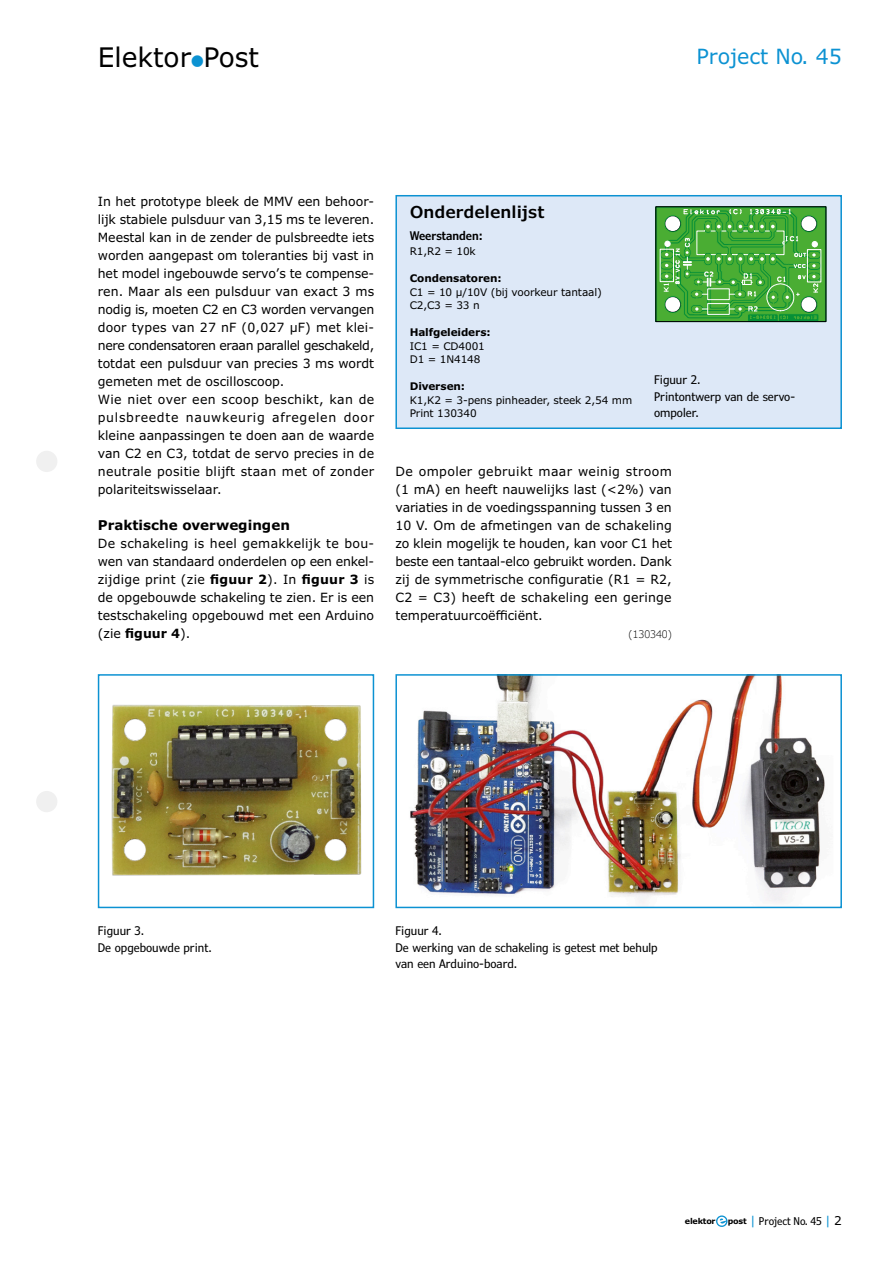
<style>
.page{position:relative;width:893px;height:1263px;background:#fff}
.page>*{position:absolute;margin:0;border:0;box-sizing:border-box;transform-origin:0 0}
.t1{font:27px "Verdana Pro";color:#000}
.t2{font:21px "Verdana Pro";color:#0c92d2}
.component_list_title{font:600 16.5px "Verdana Pro";color:#000}
.paragraph_heading{font:700 13.5px "Verdana Pro";color:#000}
.bodytext{font:12.75px/18px "Verdana Pro";color:#000;text-align:justify}
.t3{font:condensed 12px/16.2px "Verdana Pro";color:#000}
.component_list_headi{font:600 condensed 12px "Verdana Pro";color:#000}
.t4{font:condensed 10.8px "Verdana Pro";color:#000}
.component_list_text{font:10.5px "Verdana Pro";letter-spacing:-.01em;color:#000}
.component_list_text-2{font:700 10.5px "Verdana Pro";letter-spacing:-.01em;color:#000}
.article_number{font:300 10.5px "Verdana Pro";color:#000}
.t5{font:700 8.1px "Verdana Pro";letter-spacing:-.025em;color:#000}
.s1{font-weight:600;font-stretch:condensed;color:#0c92d2}
.s2{font-weight:700}
.s3{font-weight:700;font-stretch:normal;font-size:8.1px}
.s4{font-stretch:normal;font-size:12.15px;color:#0c92d2}
.s5{font-stretch:normal;font-size:12.15px}
</style>
<div class="page">
<div style="left:36px;top:451px;width:21px;height:21px;background:#f0f0f0;border-radius:50%"></div>
<div style="left:36px;top:791px;width:21px;height:21px;background:#f0f0f0;border-radius:50%"></div>
<svg style="left:716px;top:1215px;width:11px;height:12px"></svg>
<svg style="left:717px;top:1217px;width:9px;height:9px"></svg>
<div style="left:396px;top:196px;width:445px;height:232px;background:#dde8f7"></div>
<div style="left:395px;top:195px;width:447px;height:234px;border:2px solid #0c92d2"></div>
<div style="left:656px;top:206px;width:170px;height:116px;border:1px solid #010102"></div>
<svg style="left:657px;top:208px;width:168px;height:113px;background:#54b14b"></svg>
<img style="left:111px;top:705px;width:251px;height:171px">
<div style="left:98px;top:674px;width:276px;height:234px;border:2px solid #0c92d2"></div>
<img style="left:410px;top:677px;width:415px;height:228px">
<div style="left:395px;top:674px;width:447px;height:234px;border:2px solid #0c92d2"></div>
<h1 class="t1" style="left:98px;top:40px;width:163px">Elektor<span class="s1">•</span>Post</h1>
<h2 class="t2" style="left:696px;top:43px;width:147px">Project No. 45</h2>
<p class="bodytext" style="left:98px;top:193px;width:278px">In het prototype bleek de MMV een behoor&shy;lijk stabiele pulsduur van 3,15 ms te leveren.<br>Meestal kan in de zender de pulsbreedte iets worden aangepast om toleranties bij vast in het model ingebouwde servo’s te compense&shy;ren. Maar als een pulsduur van exact 3 ms nodig is, moeten C2 en C3 worden vervangen door types van 27 nF (0,027 µF) met klei&shy;nere condensatoren eraan parallel geschakeld, totdat een pulsduur van precies 3 ms wordt gemeten met de oscilloscoop.</p>
<p class="bodytext" style="left:98px;top:391px;width:278px">Wie niet over een scoop beschikt, kan de pulsbreedte nauwkeurig afregelen door kleine aanpassingen te doen aan de waarde van C2 en C3, totdat de servo precies in de neutrale positie blijft staan met of zonder polariteitswisselaar.</p>
<p class="paragraph_heading" style="left:98px;top:516px;width:194px">Praktische overwegingen</p>
<p class="bodytext" style="left:98px;top:535px;width:278px">De schakeling is heel gemakkelijk te bou&shy;wen van standaard onderdelen op een enkel&shy;zijdige print (zie <span class="s2">figuur 2</span>). In <span class="s2">figuur 3</span> is de opgebouwde schakeling te zien. Er is een testschakeling opgebouwd met een Arduino (zie <span class="s2">figuur 4</span>).</p>
<p class="component_list_title" style="left:410px;top:201px;width:136px">Onderdelenlijst</p>
<p class="component_list_headi" style="left:410px;top:227px;width:74px">Weerstanden:</p>
<p class="component_list_text" style="left:410px;top:245px;width:68px">R1,R2 = 10k</p>
<p class="component_list_text-2" style="left:410px;top:272px;width:93px">Condensatoren:</p>
<p class="component_list_text" style="left:410px;top:285px;width:194px">C1 = 10 µ/10V (bij voorkeur tantaal)</p>
<p class="component_list_text" style="left:410px;top:299px;width:71px">C2,C3 = 33 n</p>
<p class="component_list_text-2" style="left:410px;top:326px;width:83px">Halfgeleiders:</p>
<p class="component_list_text" style="left:410px;top:339px;width:77px">IC1 = CD4001</p>
<p class="component_list_text" style="left:410px;top:353px;width:72px">D1 = 1N4148</p>
<p class="component_list_text-2" style="left:410px;top:380px;width:57px">Diversen:</p>
<p class="component_list_text" style="left:410px;top:393px;width:224px">K1,K2 = 3-pens pinheader, steek 2,54 mm</p>
<p class="component_list_text" style="left:410px;top:407px;width:69px">Print 130340</p>
<p class="t3" style="left:654px;top:372px;width:143px">Figuur 2.<br>Printontwerp van de servo&shy;ompoler.</p>
<p class="bodytext" style="left:395px;top:463px;width:278px">De ompoler gebruikt maar weinig stroom (1 mA) en heeft nauwelijks last (&lt;2%) van variaties in de voedingsspanning tussen 3 en 10 V. Om de afmetingen van de schakeling zo klein mogelijk te houden, kan voor C1 het beste een tantaal-elco gebruikt worden. Dank zij de symmetrische configuratie (R1 = R2, C2 = C3) heeft de schakeling een geringe temperatuurcoëfficiënt.</p>
<p class="article_number" style="left:629px;top:628px;width:45px">(130340)</p>
<p class="t3" style="left:98px;top:923px;width:116px">Figuur 3.<br>De opgebouwde print.</p>
<p class="t3" style="left:395px;top:923px;width:264px">Figuur 4.<br>De werking van de schakeling is getest met behulp van een Arduino-board.</p>
<p class="t5" style="left:685px;top:1216px;width:32px">elektor</p>
<p class="t4" style="left:728px;top:1214px;width:116px"><span class="s3">post</span> <span class="s4">|</span> Project No. 45 <span class="s4">|</span> <span class="s5">2</span></p>
</div>
